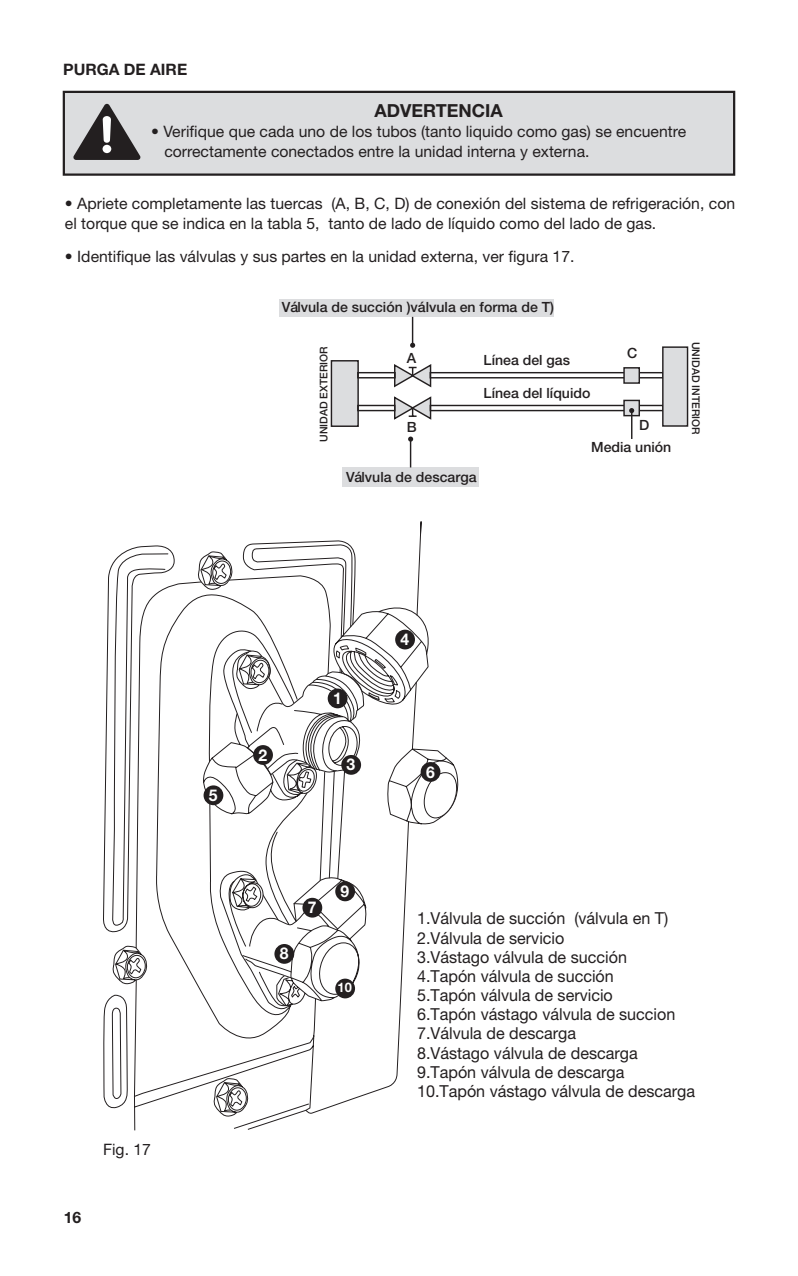
<style>
.page{position:relative;width:798px;height:1276px;background:#fff}
.page>*{position:absolute;margin:0;border:0;box-sizing:border-box;transform-origin:0 0}
.t1{font:700 18px "Helvetica Neue LT Std";color:#231f20}
.t2{font:16.43px/19.1px "Helvetica Neue LT Std";color:#231f20}
.t3{font:700 16.2px "Helvetica Neue LT Std";color:#fff}
.t4{font:15.75px/20.2px "Helvetica Neue LT Std";color:#231f20}
.t5{font:700 15.75px "Helvetica Neue LT Std";color:#231f20}
.t6{font:500 14.17px "Helvetica Neue LT Std";color:#231f20}
.t7{font:700 13.28px "Helvetica Neue LT Std";color:#fff}
.t8{font:500 10.58px "Helvetica Neue LT Std";color:#231f20}
</style>
<div class="page">
<div style="left:64px;top:92px;width:669px;height:83px;background:#dcdddf"></div>
<div style="left:63px;top:91px;width:672px;height:85px;border:2px solid #231f20"></div>
<svg style="left:73px;top:104px;width:67px;height:56px"></svg>
<div style="left:279px;top:299px;width:274px;height:18px;background:#dcdddf"></div>
<div style="left:342px;top:467px;width:136px;height:20px;background:#dcdddf"></div>
<div style="left:331px;top:361px;width:27px;height:65px;background:#dcdddf"></div>
<div style="left:330px;top:360px;width:29px;height:67px;border:1px solid #231f20"></div>
<div style="left:357px;top:372px;width:38px;height:6px;border:1px solid #231f20"></div>
<div style="left:429px;top:372px;width:234px;height:6px;border:1px solid #231f20"></div>
<div style="left:429px;top:405px;width:234px;height:6px;border:1px solid #231f20"></div>
<div style="left:357px;top:405px;width:38px;height:6px;border:1px solid #231f20"></div>
<div style="left:623px;top:368px;width:16px;height:15px;background:#dcdddf"></div>
<div style="left:623px;top:367px;width:16px;height:17px;border:1px solid #231f20"></div>
<div style="left:623px;top:400px;width:16px;height:16px;background:#dcdddf"></div>
<div style="left:623px;top:400px;width:16px;height:16px;border:1px solid #231f20"></div>
<div style="left:662px;top:347px;width:25px;height:79px;background:#dcdddf"></div>
<div style="left:661px;top:346px;width:27px;height:81px;border:1px solid #231f20"></div>
<svg style="left:392px;top:364px;width:40px;height:24px"></svg>
<svg style="left:392px;top:396px;width:40px;height:24px"></svg>
<hr style="left:411px;top:317px;width:2px;height:28px;background:#231f20">
<svg style="left:410px;top:343px;width:5px;height:5px"></svg>
<hr style="left:409px;top:439px;width:2px;height:28px;background:#231f20">
<svg style="left:408px;top:436px;width:5px;height:5px"></svg>
<hr style="left:630px;top:410px;width:2px;height:29px;background:#231f20">
<svg style="left:629px;top:408px;width:5px;height:5px"></svg>
<svg style="left:103px;top:521px;width:319px;height:610px"></svg>
<svg style="left:218px;top:602px;width:241px;height:406px"></svg>
<div style="left:327px;top:688px;width:20px;height:20px;background:#231f20;border-radius:50%"></div>
<div style="left:253px;top:745px;width:20px;height:20px;background:#231f20;border-radius:50%"></div>
<div style="left:341px;top:755px;width:20px;height:20px;background:#231f20;border-radius:50%"></div>
<div style="left:395px;top:629px;width:20px;height:20px;background:#231f20;border-radius:50%"></div>
<div style="left:203px;top:785px;width:20px;height:20px;background:#231f20;border-radius:50%"></div>
<div style="left:420px;top:762px;width:20px;height:20px;background:#231f20;border-radius:50%"></div>
<div style="left:302px;top:898px;width:20px;height:19px;background:#231f20;border-radius:50%"></div>
<div style="left:274px;top:944px;width:20px;height:19px;background:#231f20;border-radius:50%"></div>
<div style="left:335px;top:881px;width:20px;height:20px;background:#231f20;border-radius:50%"></div>
<div style="left:335px;top:978px;width:20px;height:20px;background:#231f20;border-radius:50%"></div>
<p class="t5" style="left:63px;top:60px;width:125px">PURGA DE AIRE</p>
<p class="t1" style="left:374px;top:99px;width:130px">ADVERTENCIA</p>
<p class="t4" style="left:164px;top:121px;width:523px;text-indent:-13px">• Verifique que cada uno de los tubos (tanto liquido como gas) se encuentre correctamente conectados entre la unidad interna y externa.</p>
<p class="t4" style="left:65px;top:193px;width:671px">• Apriete completamente las tuercas (A, B, C, D) de conexión del sistema de refrigeración, con el torque que se indica en la tabla 5, tanto de lado de líquido como del lado de gas.</p>
<p class="t4" style="left:65px;top:246px;width:511px">• Identifique las válvulas y sus partes en la unidad externa, ver figura 17.</p>
<p class="t6" style="left:282px;top:299px;width:273px">Válvula de succión )válvula en forma de T)</p>
<p class="t8" style="left:317px;top:442px;width:97px;rotate:-90deg">UNIDAD EXTERIOR</p>
<p class="t6" style="left:407px;top:350px;width:11px">A</p>
<p class="t6" style="left:483px;top:352px;width:88px">Línea del gas</p>
<p class="t6" style="left:483px;top:384px;width:108px">Línea del líquido</p>
<p class="t6" style="left:627px;top:344px;width:12px">C</p>
<p class="t6" style="left:407px;top:419px;width:11px">B</p>
<p class="t6" style="left:639px;top:416px;width:12px">D</p>
<p class="t6" style="left:346px;top:468px;width:132px">Válvula de descarga</p>
<p class="t6" style="left:591px;top:438px;width:82px">Media unión</p>
<p class="t8" style="left:702px;top:342px;width:94px;rotate:90deg">UNIDAD INTERIOR</p>
<p class="t5" style="left:64px;top:1208px;width:19px">16</p>
<p class="t4" style="left:103px;top:1139px;width:49px">Fig. 17</p>
<p class="t3" style="left:209px;top:785px;width:10px">5</p>
<p class="t3" style="left:258px;top:745px;width:10px">2</p>
<p class="t3" style="left:333px;top:688px;width:10px">1</p>
<p class="t3" style="left:346px;top:754px;width:10px">3</p>
<p class="t3" style="left:280px;top:943px;width:10px">8</p>
<p class="t3" style="left:308px;top:897px;width:10px">7</p>
<p class="t3" style="left:340px;top:881px;width:10px">9</p>
<p class="t7" style="left:337px;top:979px;width:16px">10</p>
<p class="t3" style="left:400px;top:629px;width:10px">4</p>
<p class="t3" style="left:426px;top:761px;width:10px">6</p>
<p class="t2" style="left:417px;top:909px;width:279px">1.Válvula de succión (válvula en T)<br>2.Válvula de servicio<br>3.Vástago válvula de succión<br>4.Tapón válvula de succión<br>5.Tapón válvula de servicio<br>6.Tapón vástago válvula de succion<br>7.Válvula de descarga<br>8.Vástago válvula de descarga<br>9.Tapón válvula de descarga<br>10.Tapón vástago válvula de descarga</p>
</div>
